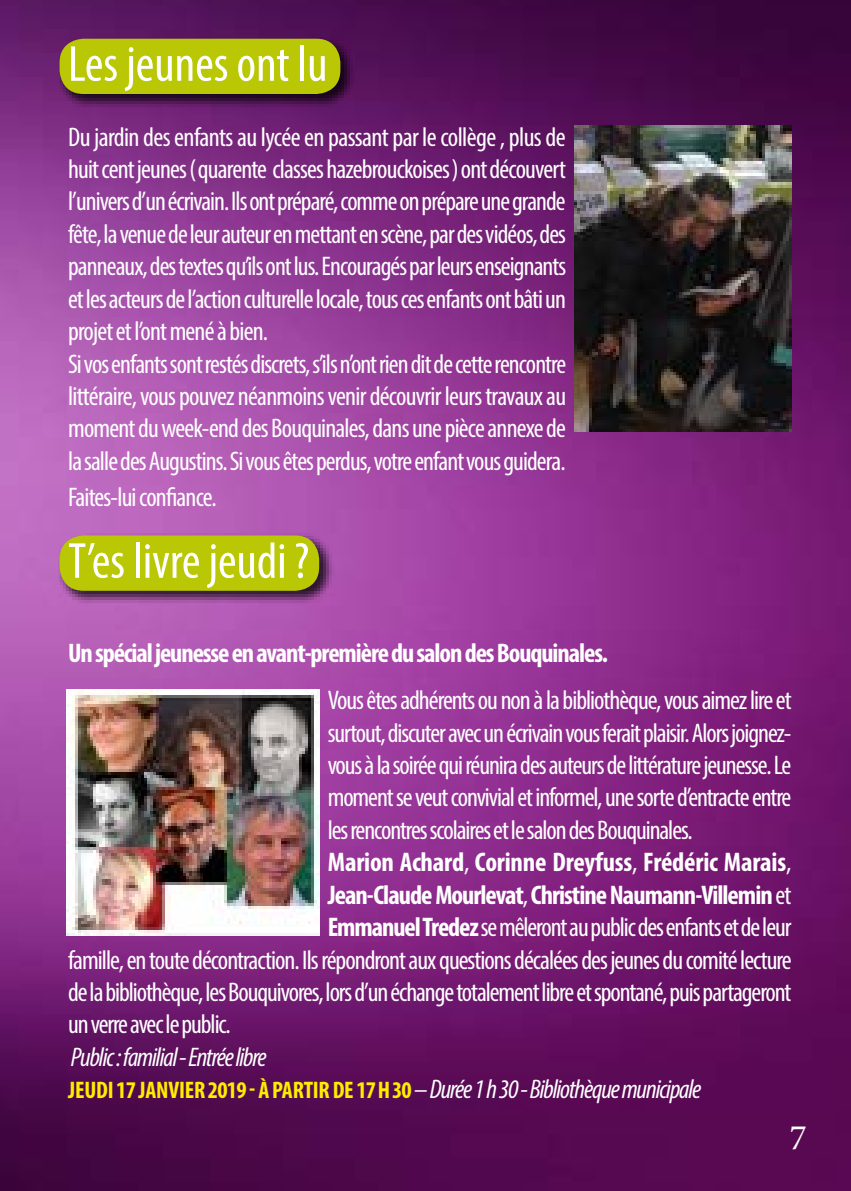
<style>
.page{position:relative;width:851px;height:1191px;background:#fff}
.page>*{position:absolute;margin:0;border:0;box-sizing:border-box;transform-origin:0 0}
.t1{font:condensed 51px "Myriad Pro";color:#fff}
.t2{font:36px "Minion Pro";color:#fff}
.t3{font:condensed 27px/32.4px "Myriad Pro";letter-spacing:-.035em;color:#fff}
.t4{font:700 condensed 27px "Myriad Pro";letter-spacing:-.035em;color:#fff}
.t5{font:700 condensed 27px "Myriad Pro";letter-spacing:-.005em;color:#fff}
.t6{font:italic condensed 27px "Myriad Pro";letter-spacing:-.04em;color:#fff}
.t7{font:700 condensed 24px "Myriad Pro";letter-spacing:-.01em;color:#ffed00}
.s1{font-weight:400}
.s2{font-weight:700}
.s3{font-weight:400;font-size:27px;color:#fff}
.s4{font-weight:400;font-style:italic;font-size:27px;color:#fff}
</style>
<div class="page">
<img style="left:0;top:0;width:850px;height:1191px">
<div style="left:58px;top:37px;width:297px;height:69px;background:#000;opacity:.75"></div>
<div style="left:60px;top:39px;width:280px;height:55px;background:#b9c705;border-radius:24px"></div>
<div style="left:58px;top:534px;width:276px;height:69px;background:#000;opacity:.75"></div>
<div style="left:60px;top:535px;width:259px;height:56px;background:#b9c705;border-radius:24px"></div>
<img style="left:66px;top:690px;width:253px;height:245px">
<img style="left:574px;top:125px;width:217px;height:307px">
<h1 class="t1" style="left:68px;top:33px;width:261px">Les jeunes ont lu</h1>
<p class="t3" style="left:68px;top:120px;width:499px">Du jardin des enfants au lycée en passant par le collège , plus de huit cent jeunes (quarente classes hazebrouckoises) ont découvert l’univers d’un écrivain. Ils ont préparé, comme on prépare une grande fête, la venue de leur auteur en mettant en scène, par des vidéos, des panneaux, des textes qu’ils ont lus. Encouragés par leurs enseignants et les acteurs de l’action culturelle locale, tous ces enfants ont bâti un projet et l’ont mené à bien.<br>Si vos enfants sont restés discrets, s’ils n’ont rien dit de cette rencontre littéraire, vous pouvez néanmoins venir découvrir leurs travaux au moment du week-end des Bouquinales, dans une pièce annexe de la salle des Augustins. Si vous êtes perdus, votre enfant vous guidera.</p>
<p class="t3" style="left:68px;top:480px;width:150px">Faites-lui confiance.</p>
<h1 class="t1" style="left:68px;top:530px;width:243px">T’es livre jeudi ?</h1>
<p class="t4" style="left:68px;top:636px;width:541px">Un spécial jeunesse en avant-première du salon des Bouquinales.</p>
<p class="t3" style="left:327px;top:684px;width:465px">Vous êtes adhérents ou non à la bibliothèque, vous aimez lire et</p>
<p class="t3" style="left:327px;top:716px;width:465px">surtout, discuter avec un écrivain vous ferait plaisir. Alors joignez-</p>
<p class="t3" style="left:327px;top:748px;width:465px">vous à la soirée qui réunira des auteurs de littérature jeunesse. Le</p>
<p class="t3" style="left:327px;top:781px;width:465px">moment se veut convivial et informel, une sorte d’entracte entre</p>
<p class="t3" style="left:327px;top:813px;width:366px">les rencontres scolaires et le salon des Bouquinales.</p>
<p class="t5" style="left:327px;top:845px;width:465px">Marion Achard<span class="s1">,</span> Corinne Dreyfuss<span class="s1">,</span> Frédéric Marais<span class="s1">,</span></p>
<p class="t4" style="left:327px;top:878px;width:465px">Jean-Claude Mourlevat<span class="s1">,</span> Christine Naumann-Villemin <span class="s1">et</span></p>
<p class="t3" style="left:327px;top:910px;width:465px"><span class="s2">Emmanuel Tredez</span> se mêleront au public des enfants et de leur</p>
<p class="t3" style="left:68px;top:943px;width:725px">famille, en toute décontraction. Ils répondront aux questions décalées des jeunes du comité lecture</p>
<p class="t3" style="left:68px;top:975px;width:724px">de la bibliothèque, les Bouquivores, lors d’un échange totalement libre et spontané, puis partageront</p>
<p class="t3" style="left:68px;top:1008px;width:164px">un verre avec le public.</p>
<p class="t6" style="left:71px;top:1040px;width:197px">Public : familial - Entrée libre</p>
<p class="t7" style="left:68px;top:1075px;width:634px">JEUDI 17 JANVIER 2019 - À PARTIR DE 17H30 <span class="s3">–</span> <span class="s4">Durée 1 h 30 - Bibliothèque municipale</span></p>
<h2 class="t2" style="left:789px;top:1113px;width:19px">7</h2>
</div>
